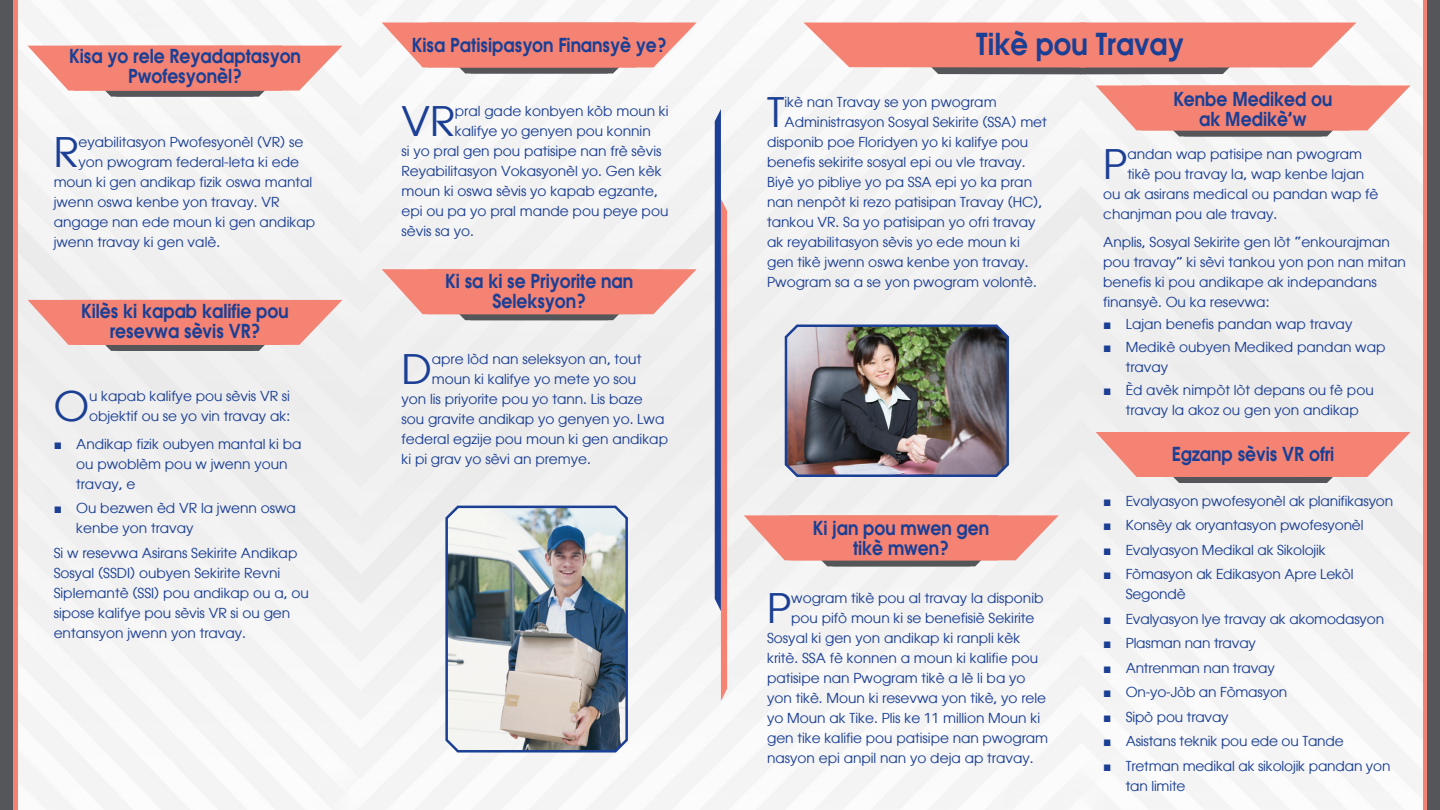
<style>
.page{position:relative;width:1440px;height:810px;background:#fff}
.page>*{position:absolute;margin:0;border:0;box-sizing:border-box;transform-origin:0 0}
.Body__Blue{font:40.75px "Atlanta";color:#1b3f94}
.Body{font:40.75px "Atlanta";color:#1b3f94}
.Headline{font:600 30.25px "Atlanta";color:#1b3f94;scale:.91 1}
.Headline-2{font:600 19.25px/20px "Atlanta";color:#1b3f94;text-align:center;scale:.89 1}
.Body-2{font:13.75px/20px "Atlanta";color:#1b3f94}
.Body__Blue-2{font:13.75px/20px "Atlanta";color:#1b3f94}
.s1{font-family:"Garamond"}
</style>
<div class="page">
<svg style="left:715px;top:109px;width:12px;height:592px"></svg>
<svg style="left:1423px;top:0;width:5px;height:810px;background:#d47a6e"></svg>
<div style="left:1428px;top:0;width:12px;height:810px;background:#55565a"></div>
<div style="left:8px;top:0;width:10px;height:810px;background:#f48373"></div>
<div style="left:0;top:0;width:13px;height:810px;background:#55565a"></div>
<img style="left:783px;top:322px;width:227px;height:156px">
<img style="left:444px;top:503px;width:185px;height:251px">
<svg style="left:382px;top:269px;width:315px;height:51px;background:#ea9387"></svg>
<svg style="left:382px;top:22px;width:315px;height:52px"></svg>
<svg style="left:28px;top:300px;width:314px;height:51px;background:#e99387"></svg>
<svg style="left:27px;top:46px;width:315px;height:51px"></svg>
<svg style="left:744px;top:515px;width:315px;height:51px;background:#eb9488"></svg>
<svg style="left:1096px;top:432px;width:315px;height:51px;background:#e99387"></svg>
<svg style="left:1096px;top:85px;width:315px;height:51px"></svg>
<svg style="left:803px;top:22px;width:554px;height:52px;background:#e99083"></svg>
<p class="Headline-2" style="left:69px;top:45px;width:262px">Kisa yo rele Reyadaptasyon<br>Pwofesyonèl?</p>
<p class="Body__Blue" style="left:54px;top:123px;width:26px">R</p>
<p class="Body__Blue-2" style="left:78px;top:131px;width:226px">eyabilitasyon Pwofesyonèl (VR) se</p>
<p class="Body__Blue-2" style="left:78px;top:151px;width:222px">yon pwogram federal-leta ki ede</p>
<p class="Body__Blue-2" style="left:54px;top:171px;width:260px">moun ki gen andikap fizik oswa mantal</p>
<p class="Body__Blue-2" style="left:54px;top:191px;width:227px">jwenn oswa kenbe yon travay. VR</p>
<p class="Body__Blue-2" style="left:54px;top:211px;width:263px">angage nan ede moun ki gen andikap</p>
<p class="Body__Blue-2" style="left:54px;top:231px;width:168px">jwenn travay ki gen valè.</p>
<p class="Headline-2" style="left:81px;top:300px;width:235px">Kilès ki kapab kalifie pou resevwa sèvis VR?</p>
<p class="Body__Blue" style="left:54px;top:378px;width:37px">O</p>
<p class="Body__Blue-2" style="left:89px;top:386px;width:203px">u kapab kalifye pou sèvis VR si objektif ou se yo vin travay ak:</p>
<p class="Body-2" style="left:76px;top:433px;width:227px;text-indent:-22px"><span class="s1">■</span> Andikap fizik oubyen mantal ki ba ou pwoblèm pou w jwenn youn travay, e</p>
<p class="Body-2" style="left:76px;top:497px;width:221px;text-indent:-22px"><span class="s1">■</span> Ou bezwen èd VR la jwenn oswa kenbe yon travay</p>
<p class="Body-2" style="left:54px;top:542px;width:257px">Si w resevwa Asirans Sekirite Andikap Sosyal (SSDI) oubyen Sekirite Revni Siplemantè (SSI) pou andikap ou a, ou sipose kalifye pou sèvis VR si ou gen entansyon jwenn yon travay.</p>
<p class="Headline-2" style="left:412px;top:34px;width:287px">Kisa Patisipasyon Finansyè ye?</p>
<p class="Body__Blue" style="left:402px;top:93px;width:55px">VR</p>
<p class="Body__Blue-2" style="left:455px;top:101px;width:215px">pral gade konbyen kòb moun ki</p>
<p class="Body__Blue-2" style="left:455px;top:121px;width:197px">kalifye yo genyen pou konnin</p>
<p class="Body__Blue-2" style="left:402px;top:141px;width:262px">si yo pral gen pou patisipe nan frè sèvis</p>
<p class="Body__Blue-2" style="left:402px;top:161px;width:262px">Reyabilitasyon Vokasyonèl yo. Gen kèk</p>
<p class="Body__Blue-2" style="left:402px;top:181px;width:258px">moun ki oswa sèvis yo kapab egzante,</p>
<p class="Body__Blue-2" style="left:402px;top:201px;width:268px">epi ou pa yo pral mande pou peye pou</p>
<p class="Body__Blue-2" style="left:402px;top:221px;width:74px">sèvis sa yo.</p>
<p class="Headline-2" style="left:445px;top:270px;width:213px">Ki sa ki se Priyorite nan<br>Seleksyon?</p>
<p class="Body__Blue" style="left:402px;top:340px;width:32px">D</p>
<p class="Body__Blue-2" style="left:432px;top:348px;width:211px">apre lòd nan seleksyon an, tout</p>
<p class="Body__Blue-2" style="left:432px;top:368px;width:206px">moun ki kalifye yo mete yo sou</p>
<p class="Body__Blue-2" style="left:402px;top:388px;width:243px">yon lis priyorite pou yo tann. Lis baze</p>
<p class="Body__Blue-2" style="left:402px;top:408px;width:264px">sou gravite andikap yo genyen yo. Lwa</p>
<p class="Body__Blue-2" style="left:402px;top:428px;width:268px">federal egzije pou moun ki gen andikap</p>
<p class="Body__Blue-2" style="left:402px;top:448px;width:191px">ki pi grav yo sèvi an premye.</p>
<p class="Headline" style="left:976px;top:22px;width:229px">Tikè pou Travay</p>
<p class="Body__Blue" style="left:767px;top:83px;width:19px">T</p>
<p class="Body__Blue-2" style="left:785px;top:91px;width:214px">ikè nan Travay se yon pwogram</p>
<p class="Body__Blue-2" style="left:785px;top:111px;width:264px">Administrasyon Sosyal Sekirite (SSA) met</p>
<p class="Body__Blue-2" style="left:767px;top:131px;width:263px">disponib poe Floridyen yo ki kalifye pou</p>
<p class="Body__Blue-2" style="left:767px;top:151px;width:260px">benefis sekirite sosyal epi ou vle travay.</p>
<p class="Body__Blue-2" style="left:767px;top:171px;width:266px">Biyè yo pibliye yo pa SSA epi yo ka pran</p>
<p class="Body__Blue-2" style="left:767px;top:191px;width:277px">nan nenpòt ki rezo patisipan Travay (HC),</p>
<p class="Body__Blue-2" style="left:767px;top:211px;width:270px">tankou VR. Sa yo patisipan yo ofri travay</p>
<p class="Body__Blue-2" style="left:767px;top:231px;width:254px">ak reyabilitasyon sèvis yo ede moun ki</p>
<p class="Body__Blue-2" style="left:767px;top:251px;width:263px">gen tikè jwenn oswa kenbe yon travay.</p>
<p class="Body__Blue-2" style="left:767px;top:271px;width:271px">Pwogram sa a se yon pwogram volontè.</p>
<p class="Headline-2" style="left:813px;top:517px;width:200px">Ki jan pou mwen gen tikè mwen?</p>
<p class="Body" style="left:767px;top:579px;width:26px">P</p>
<p class="Body-2" style="left:791px;top:587px;width:254px">wogram tikè pou al travay la disponib</p>
<p class="Body-2" style="left:791px;top:607px;width:245px">pou pifò moun ki se benefisiè Sekirite</p>
<p class="Body-2" style="left:767px;top:627px;width:255px">Sosyal ki gen yon andikap ki ranpli kèk</p>
<p class="Body-2" style="left:767px;top:647px;width:273px">kritè. SSA fè konnen a moun ki kalifie pou</p>
<p class="Body-2" style="left:767px;top:667px;width:260px">patisipe nan Pwogram tikè a lè li ba yo</p>
<p class="Body-2" style="left:767px;top:687px;width:281px">yon tikè. Moun ki resevwa yon tikè, yo rele</p>
<p class="Body-2" style="left:767px;top:707px;width:274px">yo Moun ak Tike. Plis ke 11 million Moun ki</p>
<p class="Body-2" style="left:767px;top:727px;width:282px">gen tike kalifie pou patisipe nan pwogram</p>
<p class="Body-2" style="left:767px;top:747px;width:268px">nasyon epi anpil nan yo deja ap travay.</p>
<p class="Headline-2" style="left:1173px;top:88px;width:180px">Kenbe Mediked ou ak Medikè’w</p>
<p class="Body" style="left:1103px;top:136px;width:26px">P</p>
<p class="Body-2" style="left:1127px;top:144px;width:236px">andan wap patisipe nan pwogram</p>
<p class="Body-2" style="left:1127px;top:164px;width:238px">tikè pou travay la, wap kenbe lajan</p>
<p class="Body-2" style="left:1103px;top:184px;width:277px">ou ak asirans medical ou pandan wap fè</p>
<p class="Body-2" style="left:1103px;top:204px;width:176px">chanjman pou ale travay.</p>
<p class="Body-2" style="left:1103px;top:231px;width:304px">Anplis, Sosyal Sekirite gen lòt “enkourajman pou travay” ki sèvi tankou yon pon nan mitan benefis ki pou andikape ak indepandans finansyè. Ou ka resevwa:</p>
<p class="Body-2" style="left:1103px;top:314px;width:251px"><span class="s1">■</span> Lajan benefis pandan wap travay</p>
<p class="Body-2" style="left:1126px;top:336px;width:261px;text-indent:-22px"><span class="s1">■</span> Medikè oubyen Mediked pandan wap travay</p>
<p class="Body-2" style="left:1103px;top:379px;width:272px;text-align:center"><span class="s1">■</span> Èd avèk nimpòt lòt depans ou fè pou travay la akoz ou gen yon andikap</p>
<p class="Headline-2" style="left:1172px;top:443px;width:184px">Egzanp sèvis VR ofri</p>
<p class="Body-2" style="left:1103px;top:490px;width:291px"><span class="s1">■</span> Evalyasyon pwofesyonèl ak planifikasyon</p>
<p class="Body-2" style="left:1103px;top:514px;width:262px"><span class="s1">■</span> Konsèy ak oryantasyon pwofesyonèl</p>
<p class="Body-2" style="left:1103px;top:539px;width:224px"><span class="s1">■</span> Evalyasyon Medikal ak Sikolojik</p>
<p class="Body-2" style="left:1126px;top:563px;width:229px;text-indent:-22px"><span class="s1">■</span> Fòmasyon ak Edikasyon Apre Lekòl<br>Segondè</p>
<p class="Body-2" style="left:1103px;top:608px;width:282px"><span class="s1">■</span> Evalyasyon lye travay ak akomodasyon</p>
<p class="Body-2" style="left:1103px;top:632px;width:154px"><span class="s1">■</span> Plasman nan travay</p>
<p class="Body-2" style="left:1103px;top:657px;width:173px"><span class="s1">■</span> Antrenman nan travay</p>
<p class="Body-2" style="left:1103px;top:681px;width:186px"><span class="s1">■</span> On-yo-Jòb an Fòmasyon</p>
<p class="Body-2" style="left:1103px;top:706px;width:127px"><span class="s1">■</span> Sipò pou travay</p>
<p class="Body-2" style="left:1103px;top:730px;width:242px"><span class="s1">■</span> Asistans teknik pou ede ou Tande</p>
<p class="Body-2" style="left:1126px;top:755px;width:266px;text-indent:-22px"><span class="s1">■</span> Tretman medikal ak sikolojik pandan yon tan limite</p>
</div>
